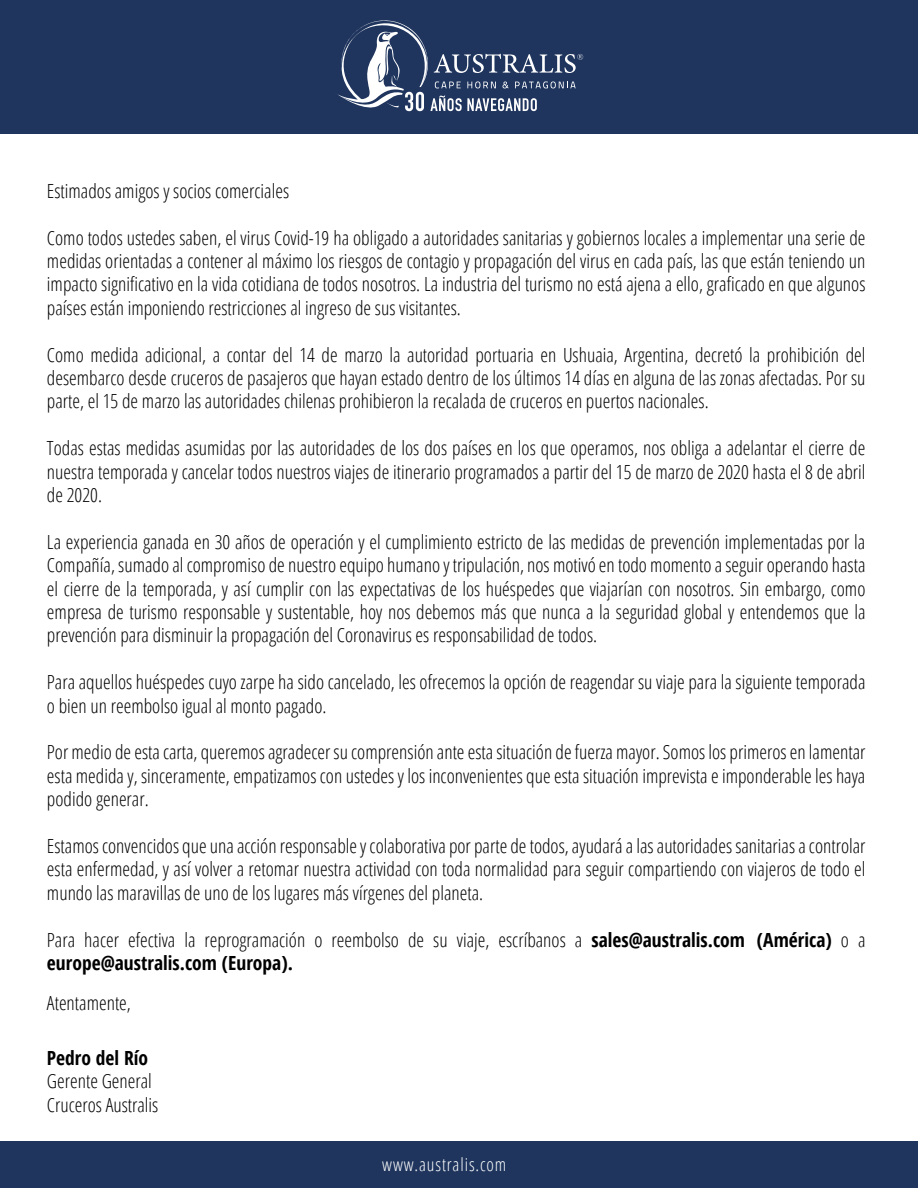
<style>
.page{position:relative;width:918px;height:1188px;background:#fff}
.page>*{position:absolute;margin:0;border:0;box-sizing:border-box;transform-origin:0 0}
.t1{font:300 19.5px/23.4px "Open Sans Condensed";color:#000;text-align:justify}
.t2{font:700 19.5px "Open Sans Condensed";color:#000}
.t3{font:300 18px "Open Sans Condensed";letter-spacing:.05em;color:#fff}
.s1{font-weight:700}
</style>
<div class="page">
<div style="left:0;top:0;width:918px;height:134px;background:#1f355e"></div>
<div style="left:0;top:1142px;width:918px;height:46px;background:#1f355e"></div>
<svg style="left:337px;top:20px;width:246px;height:92px"></svg>
<p class="t1" style="left:47px;top:178px;width:244px">Estimados amigos y socios comerciales</p>
<p class="t1" style="left:47px;top:225px;width:820px">Como todos ustedes saben, el virus Covid-19 ha obligado a autoridades sanitarias y gobiernos locales a implementar una serie de medidas orientadas a contener al máximo los riesgos de contagio y propagación del virus en cada país, las que están teniendo un impacto significativo en la vida cotidiana de todos nosotros. La industria del turismo no está ajena a ello, graficado en que algunos países están imponiendo restricciones al ingreso de sus visitantes.</p>
<p class="t1" style="left:47px;top:342px;width:820px">Como medida adicional, a contar del 14 de marzo la autoridad portuaria en Ushuaia, Argentina, decretó la prohibición del desembarco desde cruceros de pasajeros que hayan estado dentro de los últimos 14 días en alguna de las zonas afectadas. Por su parte, el 15 de marzo las autoridades chilenas prohibieron la recalada de cruceros en puertos nacionales.</p>
<p class="t1" style="left:47px;top:436px;width:820px">Todas estas medidas asumidas por las autoridades de los dos países en los que operamos, nos obliga a adelantar el cierre de nuestra temporada y cancelar todos nuestros viajes de itinerario programados a partir del 15 de marzo de 2020 hasta el 8 de abril de 2020.</p>
<p class="t1" style="left:47px;top:529px;width:820px">La experiencia ganada en 30 años de operación y el cumplimiento estricto de las medidas de prevención implementadas por la Compañía, sumado al compromiso de nuestro equipo humano y tripulación, nos motivó en todo momento a seguir operando hasta el cierre de la temporada, y así cumplir con las expectativas de los huéspedes que viajarían con nosotros. Sin embargo, como empresa de turismo responsable y sustentable, hoy nos debemos más que nunca a la seguridad global y entendemos que la prevención para disminuir la propagación del Coronavirus es responsabilidad de todos.</p>
<p class="t1" style="left:47px;top:670px;width:820px">Para aquellos huéspedes cuyo zarpe ha sido cancelado, les ofrecemos la opción de reagendar su viaje para la siguiente temporada o bien un reembolso igual al monto pagado.</p>
<p class="t1" style="left:47px;top:740px;width:820px">Por medio de esta carta, queremos agradecer su comprensión ante esta situación de fuerza mayor. Somos los primeros en lamentar esta medida y, sinceramente, empatizamos con ustedes y los inconvenientes que esta situación imprevista e imponderable les haya podido generar.</p>
<p class="t1" style="left:47px;top:834px;width:820px">Estamos convencidos que una acción responsable y colaborativa por parte de todos, ayudará a las autoridades sanitarias a controlar esta enfermedad, y así volver a retomar nuestra actividad con toda normalidad para seguir compartiendo con viajeros de todo el mundo las maravillas de uno de los lugares más vírgenes del planeta.</p>
<p class="t1" style="left:47px;top:927px;width:820px">Para hacer efectiva la reprogramación o reembolso de su viaje, escríbanos a <span class="s1">sales@australis.com (América)</span> o a <span class="s1">europe@australis.com (Europa).</span></p>
<p class="t1" style="left:47px;top:990px;width:85px">Atentamente,</p>
<p class="t2" style="left:47px;top:1044px;width:103px">Pedro del Río</p>
<p class="t1" style="left:47px;top:1069px;width:113px">Gerente General<br>Cruceros Australis</p>
<p class="t3" style="left:382px;top:1152px;width:126px">www.australis.com</p>
</div>
